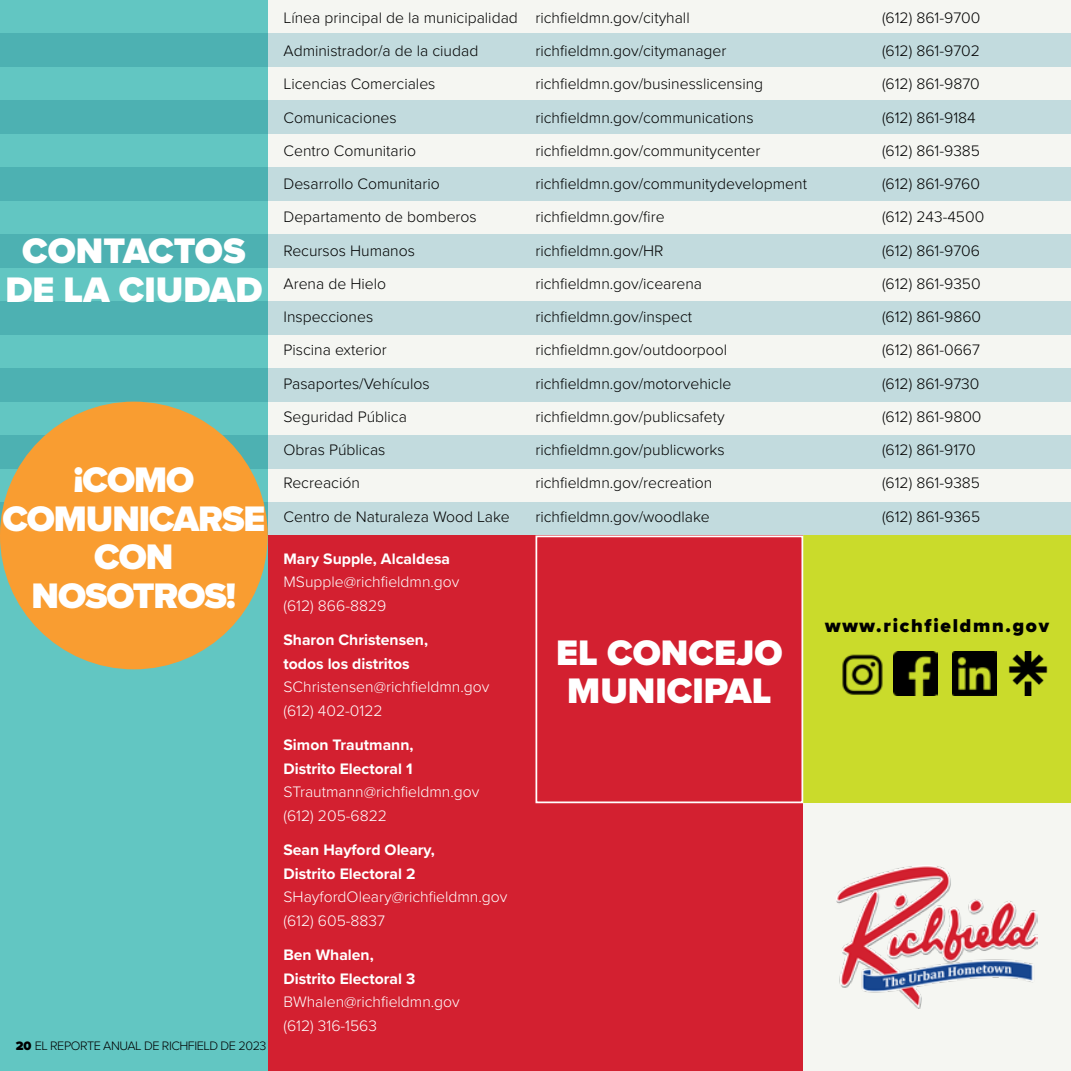
<style>
.page{position:relative;width:1071px;height:1071px;background:#fff}
.page>*{position:absolute;margin:0;border:0;box-sizing:border-box;transform-origin:0 0}
.t1{font:900 36.75px/38.5px "Proxima Nova";letter-spacing:-.01em;color:#fff;text-align:center}
.t2{font:900 36.75px/38.5px "Proxima Nova";letter-spacing:-.03em;color:#fff;text-align:center}
.t3{font:900 19.25px "Proxima Nova";letter-spacing:.09em;color:#000}
.t4{font:300 15.75px "Proxima Nova";color:#000}
.t5{font:300 15.75px/23.6px "Proxima Nova";color:#fff}
.t6{font:700 15.75px/23.6px "Proxima Nova";color:#fff}
.t7{font:300 12.6px "Proxima Nova";letter-spacing:-.035em;color:#000}
.s1{font-weight:900}
</style>
<div class="page">
<div style="left:268px;top:0;width:803px;height:1071px;background:#f5f6f2"></div>
<div style="left:0;top:33px;width:1071px;height:34px;background:#c2dbde"></div>
<div style="left:0;top:100px;width:1071px;height:34px;background:#c2dbde"></div>
<div style="left:0;top:167px;width:1071px;height:34px;background:#c2dbde"></div>
<div style="left:0;top:234px;width:1071px;height:34px;background:#c2dbde"></div>
<div style="left:0;top:301px;width:1071px;height:34px;background:#c2dbde"></div>
<div style="left:0;top:368px;width:1071px;height:34px;background:#c2dbde"></div>
<div style="left:0;top:435px;width:1071px;height:34px;background:#c2dbde"></div>
<div style="left:0;top:502px;width:1071px;height:34px;background:#c2dbde"></div>
<div style="left:268px;top:536px;width:268px;height:535px;background:#d32030"></div>
<svg style="left:0;top:0;width:268px;height:1071px;background:#5cc0bd"></svg>
<div style="left:536px;top:536px;width:267px;height:535px;background:#d32030"></div>
<img style="left:836px;top:866px;width:202px;height:143px">
<div style="left:803px;top:536px;width:268px;height:267px;background:#cadb2b"></div>
<img style="left:842px;top:654px;width:41px;height:41px">
<img style="left:894px;top:652px;width:44px;height:44px">
<img style="left:952px;top:652px;width:44px;height:44px">
<img style="left:1008px;top:652px;width:40px;height:44px">
<div style="left:0;top:402px;width:268px;height:267px;background:#f99d31;border-radius:50%"></div>
<div style="left:536px;top:536px;width:267px;height:267px;border:2px solid #fff"></div>
<h1 class="t1" style="left:5px;top:231px;width:259px">CONTACTOS<br>DE LA CIUDAD</h1>
<h1 class="t2" style="left:2px;top:461px;width:264px">¡COMO<br>COMUNICARSE<br>CON<br>NOSOTROS!</h1>
<h1 class="t1" style="left:22px;top:507px;width:225px">CONTACTOS</h1>
<p class="t7" style="left:16px;top:1036px;width:252px"><span class="s1">20</span> EL REPORTE ANUAL DE RICHFIELD DE 2023</p>
<p class="t4" style="left:284px;top:6px;width:408px">Línea principal de la municipalidad richfieldmn.gov/cityhall</p>
<p class="t4" style="left:882px;top:6px;width:100px">(612) 861-9700</p>
<p class="t4" style="left:284px;top:39px;width:196px">Administrador/a de la ciudad</p>
<p class="t4" style="left:536px;top:39px;width:192px">richfieldmn.gov/citymanager</p>
<p class="t4" style="left:882px;top:39px;width:100px">(612) 861-9702</p>
<p class="t4" style="left:284px;top:72px;width:154px">Licencias Comerciales</p>
<p class="t4" style="left:536px;top:72px;width:229px">richfieldmn.gov/businesslicensing</p>
<p class="t4" style="left:882px;top:72px;width:99px">(612) 861-9870</p>
<p class="t4" style="left:284px;top:106px;width:115px">Comunicaciones</p>
<p class="t4" style="left:536px;top:106px;width:220px">richfieldmn.gov/communications</p>
<p class="t4" style="left:882px;top:106px;width:95px">(612) 861-9184</p>
<p class="t4" style="left:284px;top:139px;width:134px">Centro Comunitario</p>
<p class="t4" style="left:536px;top:139px;width:227px">richfieldmn.gov/communitycenter</p>
<p class="t4" style="left:882px;top:139px;width:100px">(612) 861-9385</p>
<p class="t4" style="left:284px;top:172px;width:158px">Desarrollo Comunitario</p>
<p class="t4" style="left:536px;top:172px;width:273px">richfieldmn.gov/communitydevelopment</p>
<p class="t4" style="left:882px;top:172px;width:100px">(612) 861-9760</p>
<p class="t4" style="left:284px;top:205px;width:195px">Departamento de bomberos</p>
<p class="t4" style="left:536px;top:205px;width:131px">richfieldmn.gov/fire</p>
<p class="t4" style="left:882px;top:205px;width:104px">(612) 243-4500</p>
<p class="t4" style="left:284px;top:239px;width:133px">Recursos Humanos</p>
<p class="t4" style="left:536px;top:239px;width:130px">richfieldmn.gov/HR</p>
<p class="t4" style="left:882px;top:239px;width:100px">(612) 861-9706</p>
<p class="t4" style="left:284px;top:272px;width:104px">Arena de Hielo</p>
<p class="t4" style="left:536px;top:272px;width:168px">richfieldmn.gov/icearena</p>
<p class="t4" style="left:882px;top:272px;width:100px">(612) 861-9350</p>
<p class="t4" style="left:284px;top:305px;width:91px">Inspecciones</p>
<p class="t4" style="left:536px;top:305px;width:158px">richfieldmn.gov/inspect</p>
<p class="t4" style="left:882px;top:305px;width:101px">(612) 861-9860</p>
<p class="t4" style="left:284px;top:338px;width:105px">Piscina exterior</p>
<p class="t4" style="left:536px;top:338px;width:193px">richfieldmn.gov/outdoorpool</p>
<p class="t4" style="left:882px;top:338px;width:100px">(612) 861-0667</p>
<p class="t4" style="left:284px;top:372px;width:148px">Pasaportes/Vehículos</p>
<p class="t4" style="left:536px;top:372px;width:197px">richfieldmn.gov/motorvehicle</p>
<p class="t4" style="left:882px;top:372px;width:99px">(612) 861-9730</p>
<p class="t4" style="left:284px;top:405px;width:125px">Seguridad Pública</p>
<p class="t4" style="left:536px;top:405px;width:191px">richfieldmn.gov/publicsafety</p>
<p class="t4" style="left:882px;top:405px;width:101px">(612) 861-9800</p>
<p class="t4" style="left:284px;top:438px;width:103px">Obras Públicas</p>
<p class="t4" style="left:536px;top:438px;width:191px">richfieldmn.gov/publicworks</p>
<p class="t4" style="left:882px;top:438px;width:95px">(612) 861-9170</p>
<p class="t4" style="left:284px;top:471px;width:78px">Recreación</p>
<p class="t4" style="left:536px;top:471px;width:178px">richfieldmn.gov/recreation</p>
<p class="t4" style="left:882px;top:471px;width:100px">(612) 861-9385</p>
<p class="t4" style="left:284px;top:505px;width:228px">Centro de Naturaleza Wood Lake</p>
<p class="t4" style="left:536px;top:505px;width:176px">richfieldmn.gov/woodlake</p>
<p class="t4" style="left:882px;top:505px;width:100px">(612) 861-9365</p>
<p class="t6" style="left:284px;top:546px;width:168px">Mary Supple, Alcaldesa</p>
<p class="t5" style="left:284px;top:569px;width:177px">MSupple@richfieldmn.gov (612) 866-8829</p>
<p class="t6" style="left:284px;top:628px;width:146px">Sharon Christensen, todos los distritos</p>
<p class="t5" style="left:284px;top:674px;width:207px">SChristensen@richfieldmn.gov (612) 402-0122</p>
<p class="t6" style="left:284px;top:733px;width:132px">Simon Trautmann,<br>Distrito Electoral 1</p>
<p class="t5" style="left:284px;top:779px;width:197px">STrautmann@richfieldmn.gov (612) 205-6822</p>
<p class="t6" style="left:284px;top:838px;width:153px">Sean Hayford Oleary,<br>Distrito Electoral 2</p>
<p class="t5" style="left:284px;top:884px;width:225px">SHayfordOleary@richfieldmn.gov (612) 605-8837</p>
<p class="t6" style="left:284px;top:943px;width:133px">Ben Whalen,<br>Distrito Electoral 3</p>
<p class="t5" style="left:284px;top:989px;width:178px">BWhalen@richfieldmn.gov (612) 316-1563</p>
<p class="t3" style="left:825px;top:611px;width:225px">www.richfieldmn.gov</p>
<h1 class="t1" style="left:556px;top:633px;width:228px">EL CONCEJO<br>MUNICIPAL</h1>
</div>
